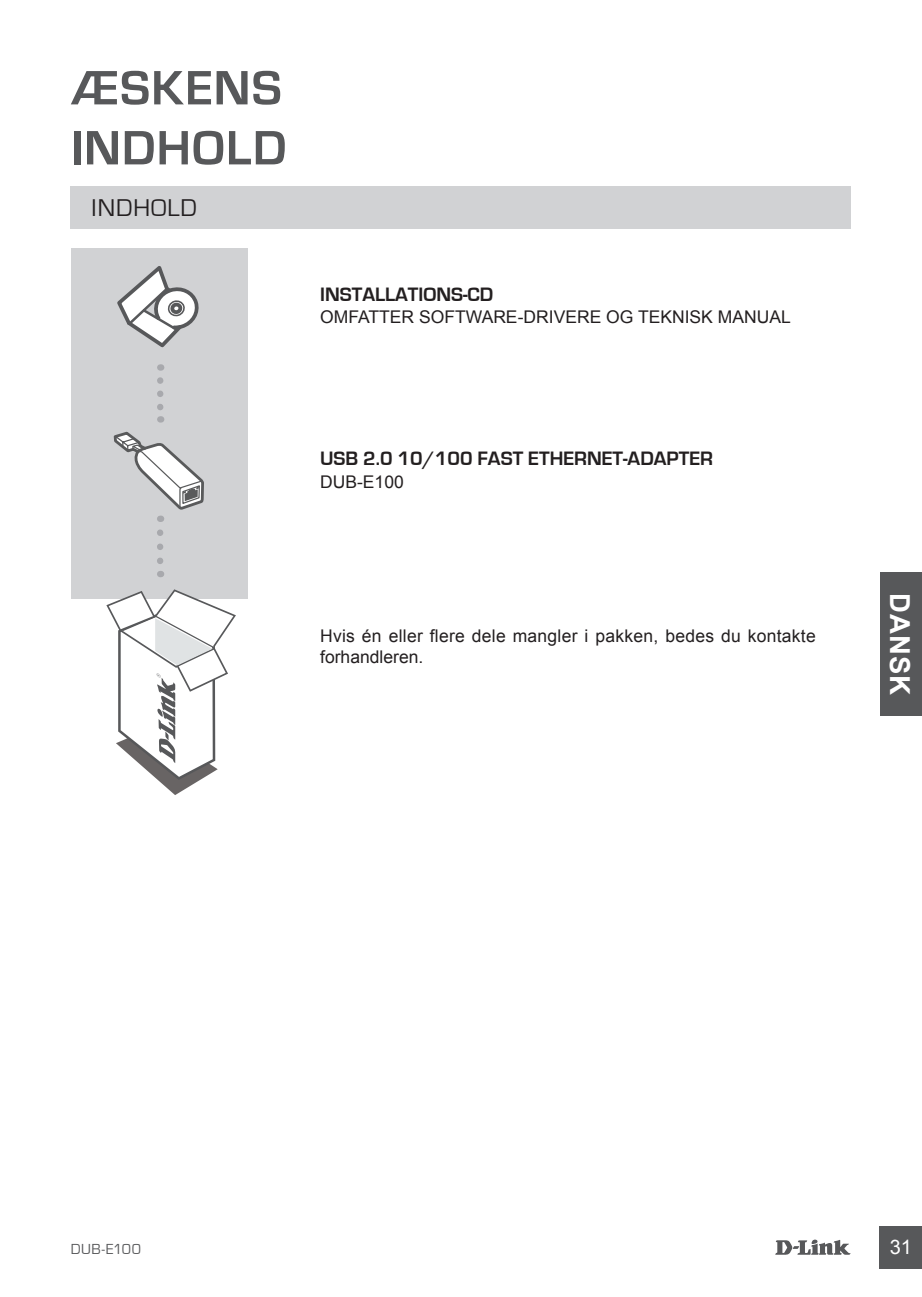
<style>
.page{position:relative;width:922px;height:1297px;background:#fff}
.page>*{position:absolute;margin:0;border:0;box-sizing:border-box;transform-origin:0 0}
.t1{font:700 50px/60px "Eurostile";letter-spacing:.025em;color:#57585a}
.t2{font:700 27.5px "Arial";letter-spacing:.04em;color:#fff}
.t3{font:25px "Eurostile";letter-spacing:.04em;color:#231f20}
.t4{font:700 20px "Eurostile";color:#231f20}
.t5{font:20px "Arial";color:#fff}
.t6{font:17.5px/21px "Arial";color:#231f20}
.t7{font:15px "Eurostile";letter-spacing:.035em;color:#57585a}
</style>
<div class="page">
<svg style="left:775px;top:1239px;width:75px;height:16px"></svg>
<div style="left:879px;top:1226px;width:42px;height:43px;background:#57585a"></div>
<div style="left:879px;top:572px;width:42px;height:144px;background:#57585a"></div>
<div style="left:71px;top:248px;width:176px;height:351px;background:#d1d2d4"></div>
<svg style="left:117px;top:266px;width:82px;height:82px"></svg>
<svg style="left:157px;top:380px;width:6px;height:43px"></svg>
<div style="left:71px;top:187px;width:779px;height:42px;background:#d1d2d4"></div>
<svg style="left:106px;top:431px;width:130px;height:364px"></svg>
<h1 class="t1" style="left:71px;top:59px;width:217px">ÆSKENS<br>INDHOLD</h1>
<h3 class="t3" style="left:92px;top:195px;width:107px">INDHOLD</h3>
<p class="t4" style="left:320px;top:283px;width:175px">INSTALLATIONS-CD</p>
<p class="t6" style="left:320px;top:307px;width:472px">OMFATTER SOFTWARE-DRIVERE OG TEKNISK MANUAL</p>
<p class="t4" style="left:320px;top:448px;width:394px">USB 2.0 10/100 FAST ETHERNET-ADAPTER</p>
<p class="t6" style="left:320px;top:471px;width:85px">DUB-E100</p>
<p class="t6" style="left:320px;top:625px;width:497px">Hvis én eller flere dele mangler i pakken, bedes du kontakte forhandleren.</p>
<h2 class="t2" style="left:918px;top:593px;width:104px;rotate:90deg">DANSK</h2>
<p class="t7" style="left:71px;top:1241px;width:72px">DUB-E100</p>
<p class="t5" style="left:889px;top:1234px;width:24px">31</p>
</div>
